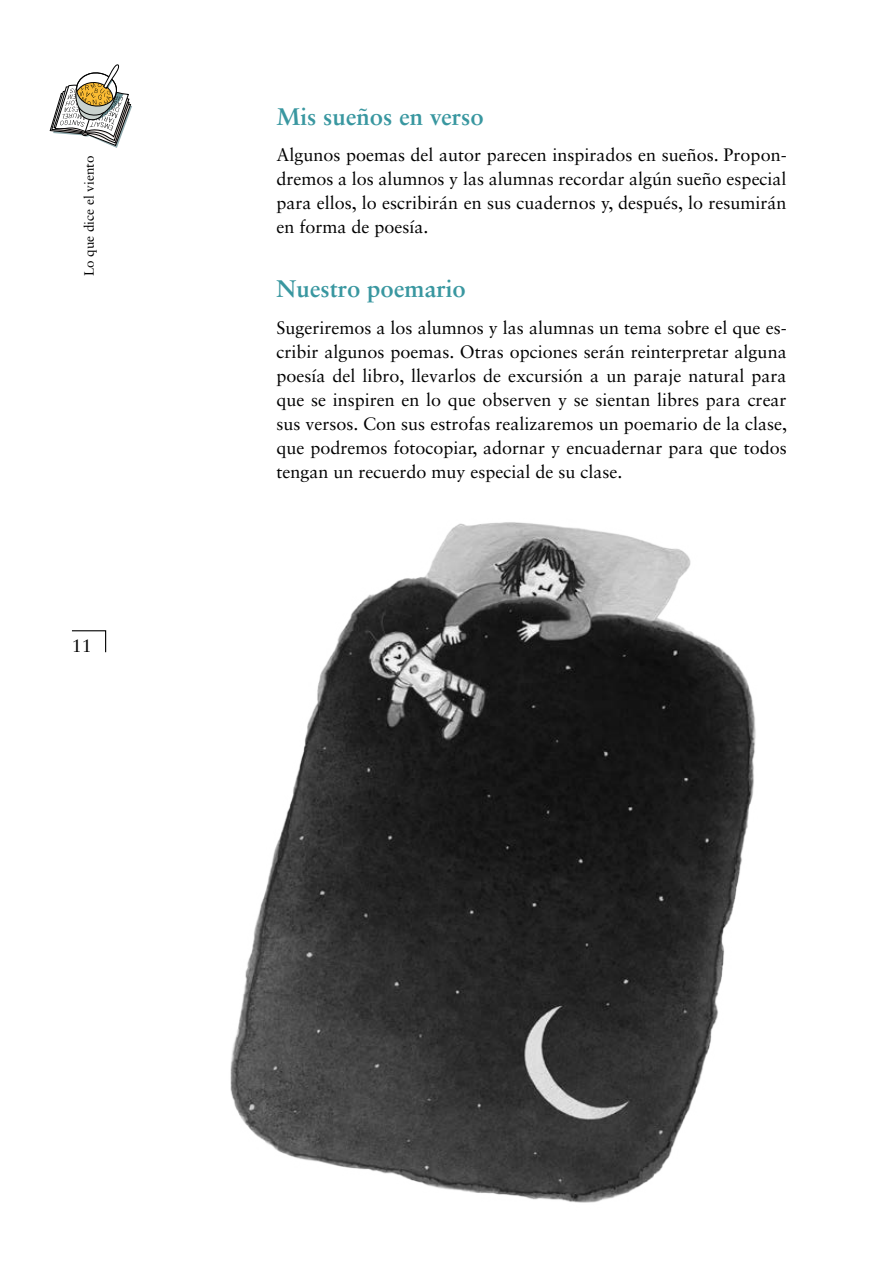
<style>
.page{position:relative;width:893px;height:1263px;background:#fff}
.page>*{position:absolute;margin:0;border:0;box-sizing:border-box;transform-origin:0 0}
.subepígrafes_siguien{font:700 24px "Sabon LT Std";color:#3997a0}
.primer_párrafo_sin_c{font:18px/24px "Sabon LT Std";color:#000;text-align:justify}
.t1{font:13.5px "Sabon LT Std";color:#000}
</style>
<div class="page">
<img style="left:230px;top:522px;width:526px;height:681px">
<svg style="left:72px;top:630px;width:35px;height:23px"></svg>
<svg style="left:50px;top:65px;width:82px;height:83px"></svg>
<p class="t1" style="left:81px;top:276px;width:122px;rotate:-90deg">Lo que dice el viento</p>
<p class="primer_párrafo_sin_c" style="left:72px;top:634px;width:22px">11</p>
<p class="subepígrafes_siguien" style="left:276px;top:101px;width:209px">Mis sueños en verso</p>
<p class="primer_párrafo_sin_c" style="left:276px;top:143px;width:512px">Algunos poemas del autor parecen inspirados en sueños. Propon&shy;dremos a los alumnos y las alumnas recordar algún sueño especial para ellos, lo escribirán en sus cuadernos y, después, lo resumirán en forma de poesía.</p>
<p class="subepígrafes_siguien" style="left:276px;top:274px;width:191px">Nuestro poemario</p>
<p class="primer_párrafo_sin_c" style="left:276px;top:316px;width:512px">Sugeriremos a los alumnos y las alumnas un tema sobre el que es&shy;cribir algunos poemas. Otras opciones serán reinterpretar alguna poesía del libro, llevarlos de excursión a un paraje natural para que se inspiren en lo que observen y se sientan libres para crear sus versos. Con sus estrofas realizaremos un poemario de la clase, que podremos fotocopiar, adornar y encuadernar para que todos tengan un recuerdo muy especial de su clase.</p>
</div>
